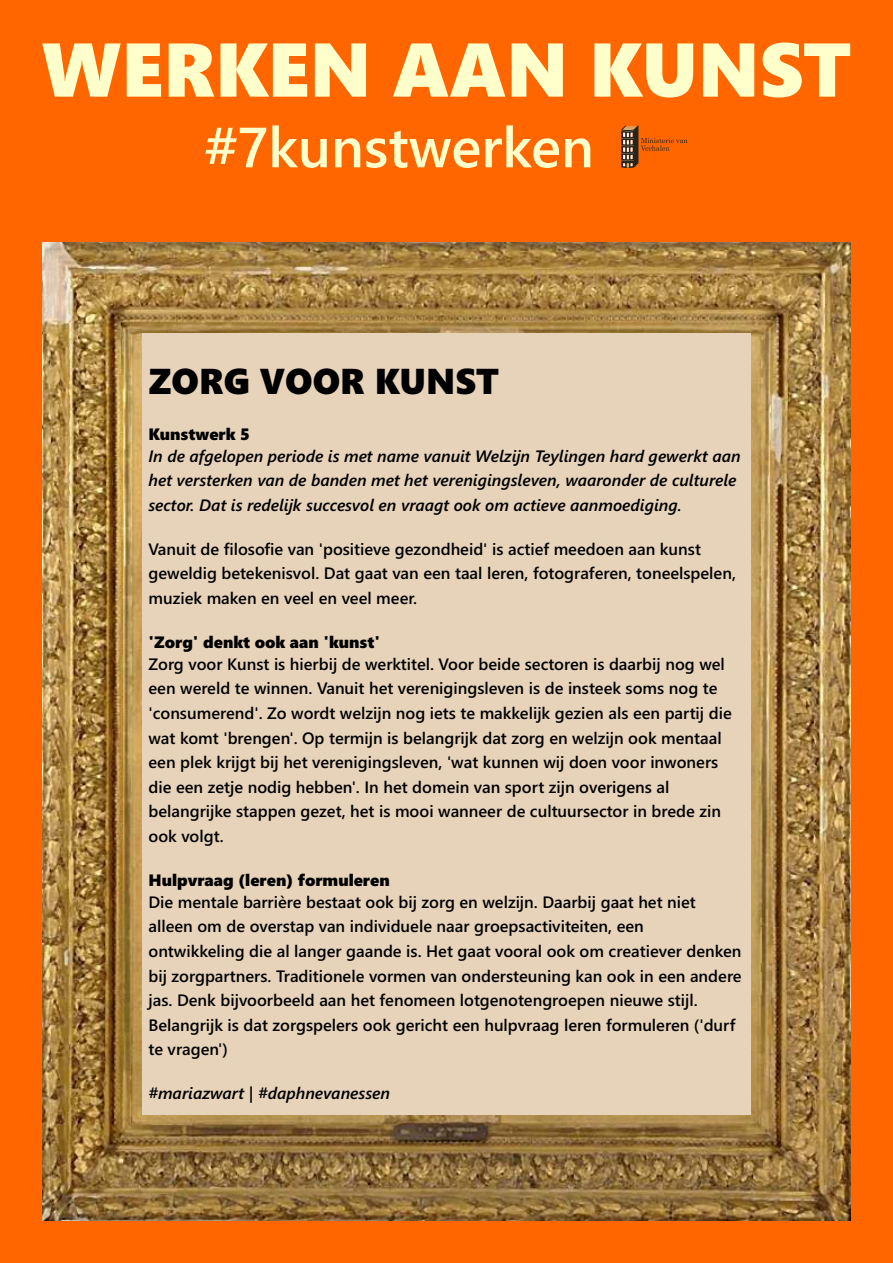
<style>
.page{position:relative;width:893px;height:1263px;background:#f60}
.page>*{position:absolute;margin:0;border:0;box-sizing:border-box;transform-origin:0 0}
.t1{font:75.9px "Segoe UI Black";color:#ffc}
.t2{font:600 56.55px "Segoe UI";color:#ffc}
.t3{font:36px "Segoe UI Black";color:#000}
.t4{font:600 16.5px/24.6px "Segoe UI";color:#000}
.t5{font:italic 600 16.5px/24.6px "Segoe UI";color:#000}
.t6{font:16.5px "Segoe UI Black";color:#000}
</style>
<div class="page">
<img style="left:42px;top:242px;width:808px;height:978px">
<div style="left:142px;top:334px;width:608px;height:781px;background:#e7d3ba"></div>
<svg style="left:621px;top:125px;width:66px;height:43px"></svg>
<h1 class="t1" style="left:41px;top:41px;width:811px">WERKEN AAN KUNST</h1>
<h2 class="t2" style="left:204px;top:126px;width:391px">#7kunstwerken</h2>
<h3 class="t3" style="left:148px;top:367px;width:352px">ZORG VOOR KUNST</h3>
<p class="t6" style="left:148px;top:428px;width:103px">Kunstwerk 5</p>
<p class="t5" style="left:148px;top:445px;width:594px">In de afgelopen periode is met name vanuit Welzijn Teylingen hard gewerkt aan het versterken van de banden met het verenigingsleven, waaronder de culturele sector. Dat is redelijk succesvol en vraagt ook om actieve aanmoediging.</p>
<p class="t4" style="left:148px;top:538px;width:589px">Vanuit de filosofie van 'positieve gezondheid' is actief meedoen aan kunst geweldig betekenisvol. Dat gaat van een taal leren, fotograferen, toneelspelen, muziek maken en veel en veel meer.</p>
<p class="t6" style="left:148px;top:636px;width:233px">'Zorg' denkt ook aan 'kunst'</p>
<p class="t4" style="left:148px;top:653px;width:585px">Zorg voor Kunst is hierbij de werktitel. Voor beide sectoren is daarbij nog wel een wereld te winnen. Vanuit het verenigingsleven is de insteek soms nog te 'consumerend'. Zo wordt welzijn nog iets te makkelijk gezien als een partij die wat komt 'brengen'. Op termijn is belangrijk dat zorg en welzijn ook mentaal een plek krijgt bij het verenigingsleven, 'wat kunnen wij doen voor inwoners die een zetje nodig hebben'. In het domein van sport zijn overigens al belangrijke stappen gezet, het is mooi wanneer de cultuursector in brede zin ook volgt.</p>
<p class="t6" style="left:148px;top:874px;width:243px">Hulpvraag (leren) formuleren</p>
<p class="t4" style="left:148px;top:891px;width:595px">Die mentale barrière bestaat ook bij zorg en welzijn. Daarbij gaat het niet alleen om de overstap van individuele naar groepsactiviteiten, een ontwikkeling die al langer gaande is. Het gaat vooral ook om creatiever denken bij zorgpartners. Traditionele vormen van ondersteuning kan ook in een andere jas. Denk bijvoorbeeld aan het fenomeen lotgenotengroepen nieuwe stijl.<br>Belangrijk is dat zorgspelers ook gericht een hulpvraag leren formuleren ('durf te vragen')</p>
<p class="t5" style="left:148px;top:1083px;width:243px">#mariazwart | #daphnevanessen</p>
</div>
